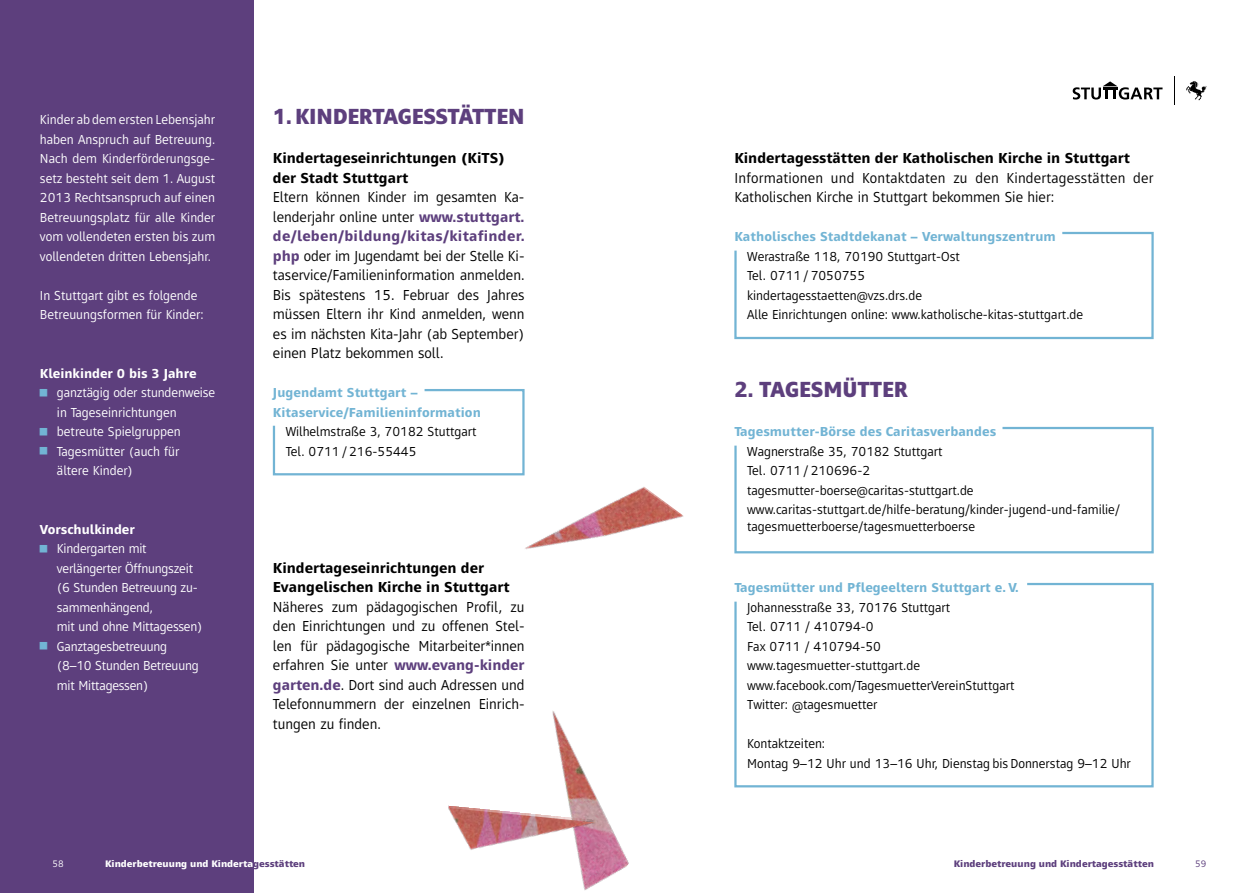
<style>
.page{position:relative;width:1259px;height:893px;background:#fff}
.page>*{position:absolute;margin:0;border:0;box-sizing:border-box;transform-origin:0 0}
.t1{font:800 22.5px "Mayberry Pro";letter-spacing:-.01em;color:#5d3f7d;scale:.95 1}
.t2{font:15px/19.5px "Mayberry Pro";color:#000;text-align:justify}
.t3{font:700 15px/19.5px "Mayberry Pro";color:#000}
.t4{font:13.5px/19.5px "Mayberry Pro";color:#000}
.t5{font:13.5px/19.5px "Mayberry Pro";letter-spacing:-.01em;color:#fff}
.t6{font:700 13.5px/19.5px "Mayberry Pro";letter-spacing:.005em;color:#72b4d4}
.t7{font:700 13.5px "Mayberry Pro";color:#fff}
.t8{font:800 9.75px "Mayberry Pro";color:#fff}
.t9{font:800 9.75px "Mayberry Pro";color:#5d3f7d}
.t10{font:9.75px "Mayberry Pro";color:#fff}
.t11{font:9.75px "Mayberry Pro";color:#5d3f7d}
.s1{font-weight:700;color:#5d3f7d}
.s2{color:#5d3f7d}
</style>
<div class="page">
<div style="left:0;top:0;width:253px;height:893px;background:#5d3f7d"></div>
<svg style="left:734px;top:231px;width:420px;height:109px"></svg>
<svg style="left:814px;top:426px;width:340px;height:128px"></svg>
<img style="left:253px;top:310px;width:561px;height:583px">
<img style="left:442px;top:805px;width:257px;height:87px">
<svg style="left:272px;top:388px;width:254px;height:89px"></svg>
<svg style="left:733px;top:582px;width:421px;height:207px"></svg>
<svg style="left:1072px;top:81px;width:90px;height:19px"></svg>
<svg style="left:1186px;top:81px;width:20px;height:19px"></svg>
<svg style="left:1174px;top:77px;width:1px;height:28px"></svg>
<p class="t5" style="left:40px;top:109px;width:177px;text-align:justify">Kinder ab dem ersten Lebensjahr haben Anspruch auf Betreuung.<br>Nach dem Kinderförderungsge&shy;setz besteht seit dem 1. August 2013 Rechtsanspruch auf einen Betreuungsplatz für alle Kinder vom vollendeten ersten bis zum vollendeten dritten Lebensjahr.</p>
<p class="t5" style="left:40px;top:285px;width:165px">In Stuttgart gibt es folgende<br>Betreuungsformen für Kinder:</p>
<p class="t7" style="left:40px;top:364px;width:158px">Kleinkinder 0 bis 3 Jahre</p>
<p class="t5" style="left:57px;top:382px;width:160px">ganztägig oder stundenweise in Tageseinrichtungen betreute Spielgruppen<br>Tagesmütter (auch für<br>ältere Kinder)</p>
<p class="t7" style="left:40px;top:520px;width:96px">Vorschulkinder</p>
<p class="t5" style="left:57px;top:538px;width:147px">Kindergarten mit verlängerter Öffnungszeit (6 Stunden Betreuung zu&shy;sammenhängend,<br>mit und ohne Mittagessen)<br>Ganztagesbetreuung (8–10 Stunden Betreuung mit Mittagessen)</p>
<h1 class="t1" style="left:273px;top:101px;width:266px">1. KINDERTAGESSTÄTTEN</h1>
<p class="t3" style="left:273px;top:148px;width:234px">Kindertageseinrichtungen (KiTS) der Stadt Stuttgart</p>
<p class="t2" style="left:273px;top:187px;width:253px">Eltern können Kinder im gesamten Ka&shy;lenderjahr online unter <span class="s1">www.stuttgart. de/leben/bildung/kitas/kitafinder. php</span> oder im Jugendamt bei der Stelle Ki&shy;taservice/Familieninformation anmelden.<br>Bis spätestens 15. Februar des Jahres müssen Eltern ihr Kind anmelden, wenn es im nächsten Kita-Jahr (ab September) einen Platz bekommen soll.</p>
<p class="t6" style="left:273px;top:382px;width:209px">Jugendamt Stuttgart –<br>Kitaservice/Familieninformation</p>
<p class="t4" style="left:286px;top:421px;width:192px">Wilhelmstraße 3, 70182 Stuttgart<br>Tel. 0711 / 216-55445</p>
<p class="t3" style="left:273px;top:557px;width:238px">Kindertageseinrichtungen der<br>Evangelischen Kirche in Stuttgart</p>
<p class="t2" style="left:273px;top:596px;width:253px">Näheres zum pädagogischen Profil, zu den Einrichtungen und zu offenen Stel&shy;len für pädagogische Mitarbeiter*innen erfahren Sie unter <span class="s1">www.evang-kinder garten.de</span>. Dort sind auch Adressen und Telefonnummern der einzelnen Einrich&shy;tungen zu finden.</p>
<p class="t3" style="left:734px;top:148px;width:397px">Kindertagesstätten der Katholischen Kirche in Stuttgart</p>
<p class="t2" style="left:734px;top:167px;width:421px">Informationen und Kontaktdaten zu den Kindertagesstätten der<br>Katholischen Kirche in Stuttgart bekommen Sie hier:</p>
<p class="t6" style="left:734px;top:226px;width:323px">Katholisches Stadtdekanat – Verwaltungszentrum</p>
<p class="t4" style="left:747px;top:246px;width:337px">Werastraße 118, 70190 Stuttgart-Ost<br>Tel. 0711 / 7050755<br>kindertagesstaetten@vzs.drs.de<br>Alle Einrichtungen online: www.katholische-kitas-stuttgart.de</p>
<h1 class="t1" style="left:734px;top:374px;width:184px">2. TAGESMÜTTER</h1>
<p class="t6" style="left:734px;top:421px;width:263px">Tagesmutter-Börse des Caritasverbandes</p>
<p class="t4" style="left:747px;top:441px;width:374px">Wagnerstraße 35, 70182 Stuttgart<br>Tel. 0711 / 210696-2<br>tagesmutter-boerse@caritas-stuttgart.de www.caritas-stuttgart.de/hilfe-beratung/kinder-jugend-und-familie/</p>
<p class="t4" style="left:747px;top:516px;width:229px">tagesmuetterboerse/tagesmuetterboerse</p>
<p class="t6" style="left:734px;top:577px;width:286px">Tagesmütter und Pflegeeltern Stuttgart e. V.</p>
<p class="t4" style="left:747px;top:597px;width:269px">Johannesstraße 33, 70176 Stuttgart<br>Tel. 0711 / 410794-0<br>Fax 0711 / 410794-50 www.tagesmuetter-stuttgart.de www.facebook.com/TagesmuetterVereinStuttgart<br>Twitter: @tagesmuetter</p>
<p class="t4" style="left:747px;top:733px;width:385px">Kontaktzeiten:<br>Montag 9–12 Uhr und 13–16 Uhr, Dienstag bis Donnerstag 9–12 Uhr</p>
<p class="t10" style="left:52px;top:857px;width:13px">58</p>
<p class="t8" style="left:105px;top:857px;width:202px">Kinderbetreuung und Kinderta<span class="s2">gesstätten</span></p>
<p class="t9" style="left:953px;top:857px;width:202px">Kinderbetreuung und Kindertagesstätten</p>
<p class="t11" style="left:1195px;top:857px;width:13px">59</p>
</div>
